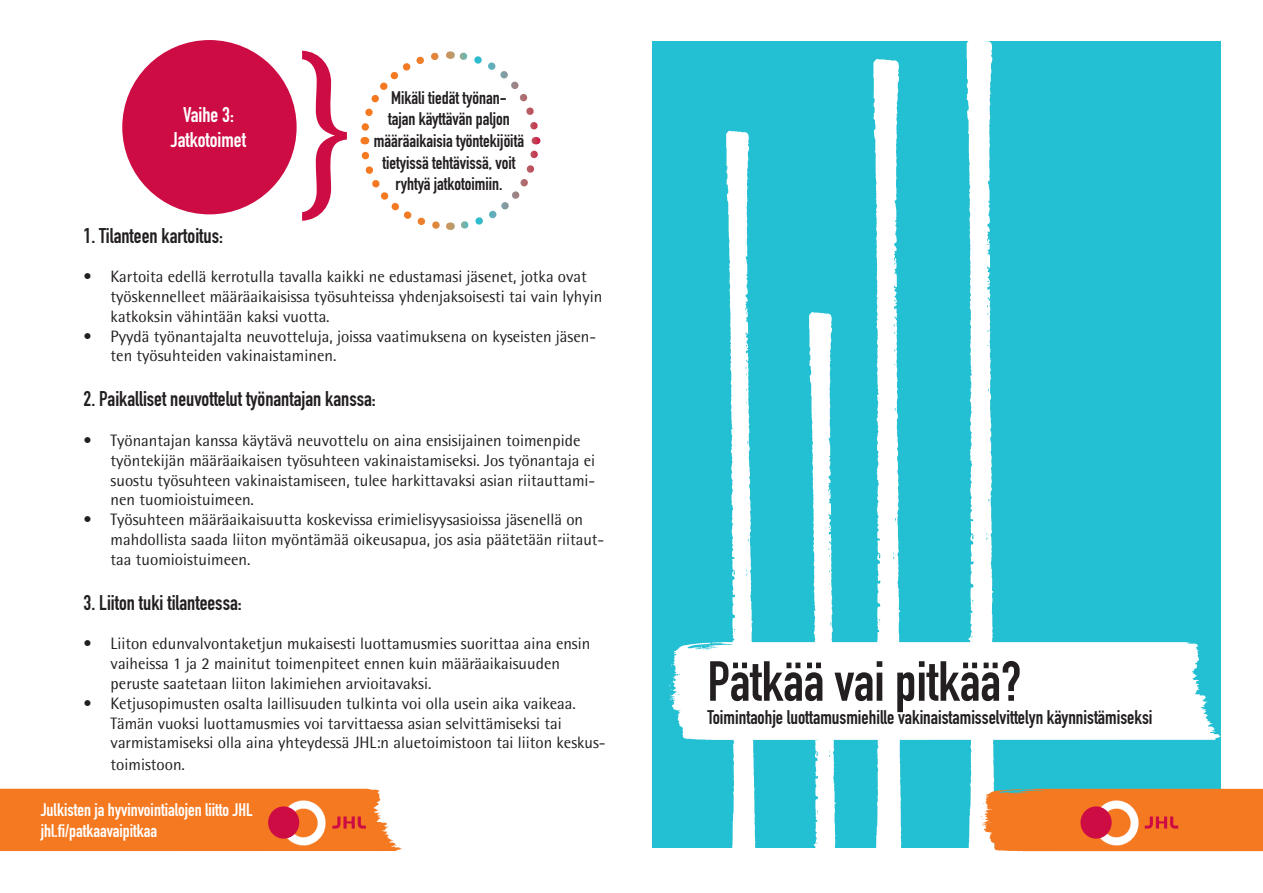
<style>
.page{position:relative;width:1263px;height:893px;background:#fff}
.page>*{position:absolute;margin:0;border:0;box-sizing:border-box;transform-origin:0 0}
.t1{font:55.5px "DIN Engschrift Std";color:#231f20}
.t2{font:21px "DIN Engschrift Std";color:#231f20}
.Otsikko_3{font:21px/25.2px "DIN Engschrift Std";color:#fff;text-align:center}
.t3{font:19.5px "DIN Engschrift Std";color:#231f20}
.t4{font:18px/21.6px "DIN Engschrift Std";color:#231f20;text-align:center}
.t5{font:18px "DIN Engschrift Std";color:#fff}
.t6{font:16.5px/19.8px "Rotis Semi Sans Std";color:#231f20}
</style>
<div class="page">
<div style="left:653px;top:41px;width:568px;height:807px;background:#23bfd2"></div>
<svg style="left:726px;top:131px;width:30px;height:717px"></svg>
<svg style="left:873px;top:59px;width:29px;height:789px"></svg>
<svg style="left:809px;top:312px;width:27px;height:536px"></svg>
<div style="left:669px;top:642px;width:297px;height:98px;background:#fff"></div>
<svg style="left:966px;top:41px;width:297px;height:811px"></svg>
<svg style="left:0;top:789px;width:402px;height:62px;background:#f37e31"></svg>
<div style="left:122px;top:40px;width:175px;height:174px;background:#cd0c44;border-radius:50%"></div>
<svg style="left:302px;top:51px;width:45px;height:170px"></svg>
<svg style="left:360px;top:51px;width:181px;height:179px"></svg>
<p class="Otsikko_3" style="left:171px;top:102px;width:77px">Vaihe 3:<br>Jatkotoimet</p>
<p class="t4" style="left:374px;top:87px;width:152px">Mikäli tiedät työnan-<br>tajan käyttävän paljon määräaikaisia työntekijöitä tietyissä tehtävissä, voit ryhtyä jatkotoimiin.</p>
<p class="t2" style="left:84px;top:223px;width:141px">1. Tilanteen kartoitus:</p>
<p class="t6" style="left:111px;top:267px;width:493px;text-indent:-27px">• Kartoita edellä kerrotulla tavalla kaikki ne edustamasi jäsenet, jotka ovat työskennelleet määräaikaisissa työsuhteissa yhdenjaksoisesti tai vain lyhyin katkoksin vähintään kaksi vuotta.</p>
<p class="t6" style="left:111px;top:326px;width:487px;text-indent:-27px">• Pyydä työnantajalta neuvotteluja, joissa vaatimuksena on kyseisten jäsen&shy;ten työsuhteiden vakinaistaminen.</p>
<p class="t2" style="left:84px;top:387px;width:294px">2. Paikalliset neuvottelut työnantajan kanssa:</p>
<p class="t6" style="left:111px;top:431px;width:486px;text-indent:-27px">• Työnantajan kanssa käytävä neuvottelu on aina ensisijainen toimenpide työntekijän määräaikaisen työsuhteen vakinaistamiseksi. Jos työnantaja ei suostu työsuhteen vakinaistamiseen, tulee harkittavaksi asian riitauttami&shy;nen tuomioistuimeen.</p>
<p class="t6" style="left:111px;top:510px;width:495px;text-indent:-27px">• Työsuhteen määräaikaisuutta koskevissa erimielisyysasioissa jäsenellä on mahdollista saada liiton myöntämää oikeusapua, jos asia päätetään riitaut&shy;taa tuomioistuimeen.</p>
<p class="t2" style="left:84px;top:590px;width:160px">3. Liiton tuki tilanteessa:</p>
<p class="t6" style="left:111px;top:634px;width:481px;text-indent:-27px">• Liiton edunvalvontaketjun mukaisesti luottamusmies suorittaa aina ensin vaiheissa 1 ja 2 mainitut toimenpiteet ennen kuin määräaikaisuuden peruste saatetaan liiton lakimiehen arvioitavaksi.</p>
<p class="t6" style="left:111px;top:693px;width:496px;text-indent:-27px">• Ketjusopimusten osalta laillisuuden tulkinta voi olla usein aika vaikeaa.<br>Tämän vuoksi luottamusmies voi tarvittaessa asian selvittämiseksi tai varmistamiseksi olla aina yhteydessä JHL:n aluetoimistoon tai liiton keskus-</p>
<p class="t6" style="left:111px;top:755px;width:76px">toimistoon.</p>
<p class="t5" style="left:41px;top:799px;width:213px">Julkisten ja hyvinvointialojen liitto JHL</p>
<p class="t5" style="left:41px;top:820px;width:118px">jhl.fi/patkaavaipitkaa</p>
<p class="t1" style="left:707px;top:649px;width:315px">Pätkää vai pitkää?</p>
<p class="t3" style="left:707px;top:706px;width:446px">Toimintaohje luottamusmiehille vakinaistamisselvittelyn käynnistämiseksi</p>
</div>
